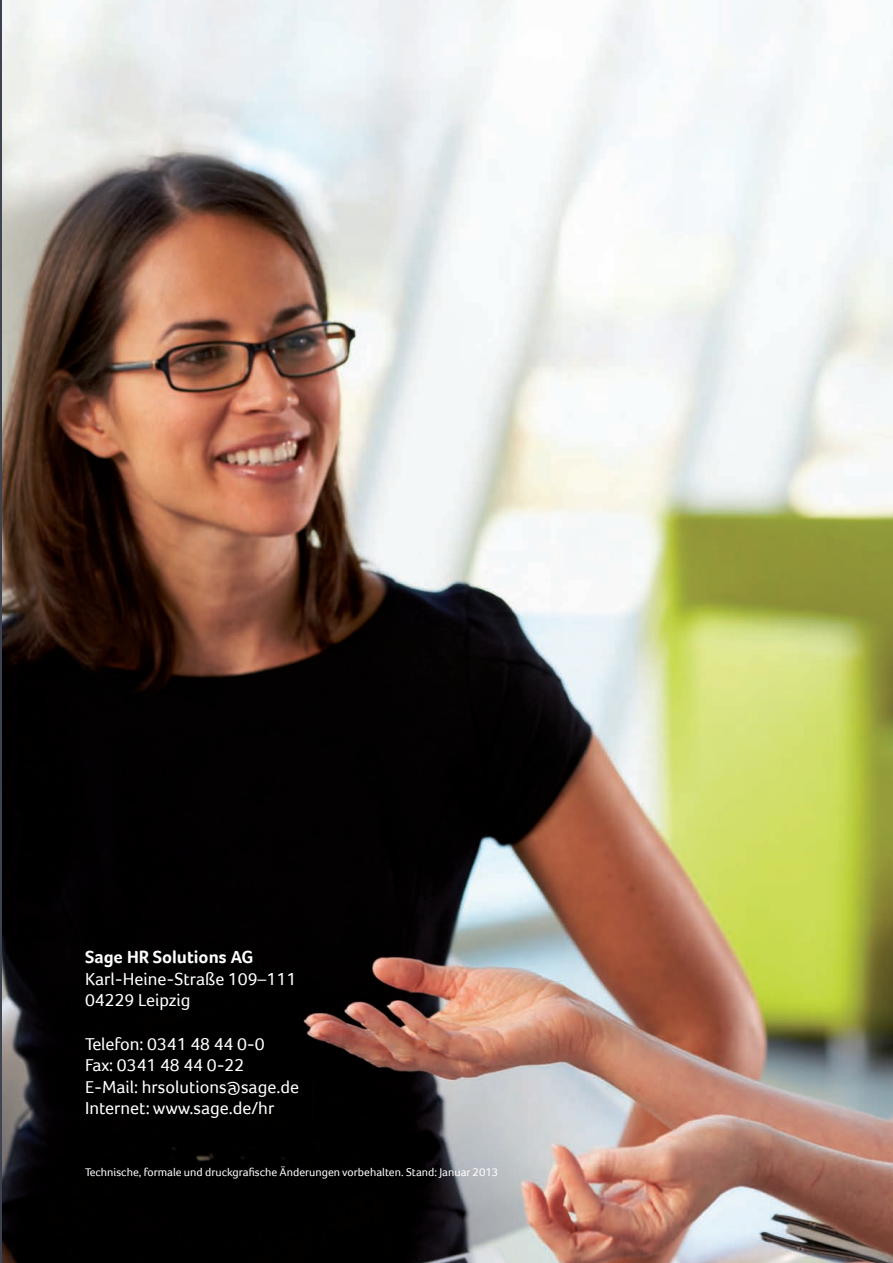
<style>
.page{position:relative;width:893px;height:1263px;background:#fff}
.page>*{position:absolute;margin:0;border:0;box-sizing:border-box;transform-origin:0 0}
.t1{font:18px/21.6px "Foco";color:#fff}
.t2{font:700 18px "Foco";color:#fff}
.t3{font:11.7px "Foco";color:#fff}
</style>
<div class="page">
<img style="left:1px;top:0;width:892px;height:1263px">
<hr style="left:0;top:0;width:1px;height:1263px;background:#3e444f">
<p class="t2" style="left:85px;top:946px;width:170px">Sage HR Solutions AG</p>
<p class="t1" style="left:85px;top:968px;width:213px">Karl-Heine-Straße 109–111<br>04229 Leipzig</p>
<p class="t1" style="left:85px;top:1032px;width:215px">Telefon: 0341 48 44 0-0<br>Fax: 0341 48 44 0-22<br>E-Mail: hrsolutions@sage.de<br>Internet: www.sage.de/hr</p>
<p class="t3" style="left:85px;top:1165px;width:415px">Technische, formale und druckgrafische Änderungen vorbehalten. Stand: Januar 2013</p>
</div>
